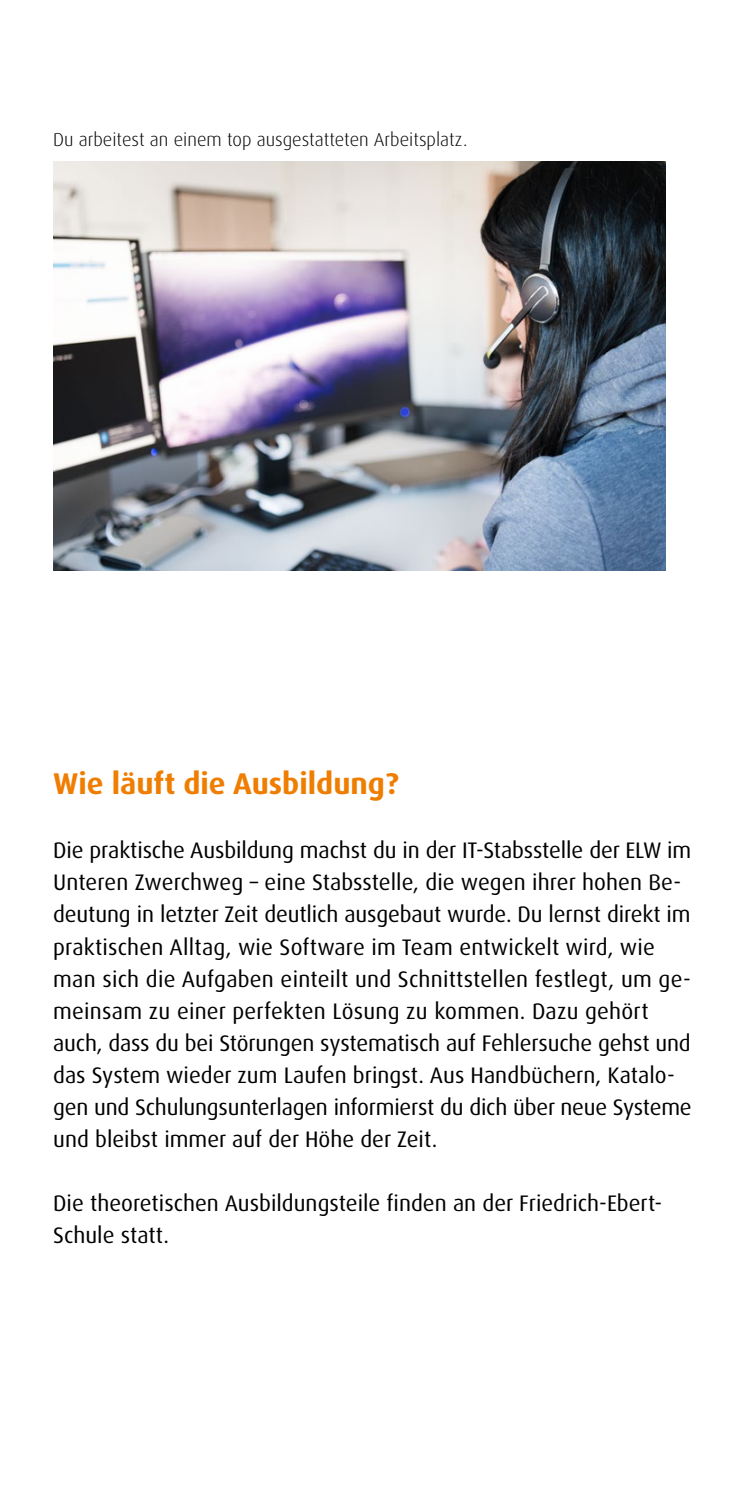
<style>
.page{position:relative;width:745px;height:1489px;background:#fff}
.page>*{position:absolute;margin:0;border:0;box-sizing:border-box;transform-origin:0 0}
.t1{font:700 30px "Dax OT";color:#ef7d00}
.t2{font:22.5px/32px "Dax OT";color:#000}
.t3{font:300 18.75px "Dax OT";color:#000}
</style>
<div class="page">
<img style="left:53px;top:161px;width:612px;height:409px">
<p class="t3" style="left:53px;top:128px;width:415px">Du arbeitest an einem top ausgestatteten Arbeitsplatz.</p>
<h1 class="t1" style="left:53px;top:764px;width:347px">Wie läuft die Ausbildung?</h1>
<p class="t2" style="left:53px;top:834px;width:639px">Die praktische Ausbildung machst du in der IT-Stabsstelle der ELW im Unteren Zwerchweg – eine Stabsstelle, die wegen ihrer hohen Be&shy;deutung in letzter Zeit deutlich ausgebaut wurde. Du lernst direkt im praktischen Alltag, wie Software im Team entwickelt wird, wie man sich die Aufgaben einteilt und Schnittstellen festlegt, um ge&shy;meinsam zu einer perfekten Lösung zu kommen. Dazu gehört auch, dass du bei Störungen systematisch auf Fehlersuche gehst und das System wieder zum Laufen bringst. Aus Handbüchern, Katalo&shy;gen und Schulungsunterlagen informierst du dich über neue Systeme und bleibst immer auf der Höhe der Zeit.</p>
<p class="t2" style="left:53px;top:1186px;width:610px">Die theoretischen Ausbildungsteile finden an der Friedrich-Ebert-<br>Schule statt.</p>
</div>
